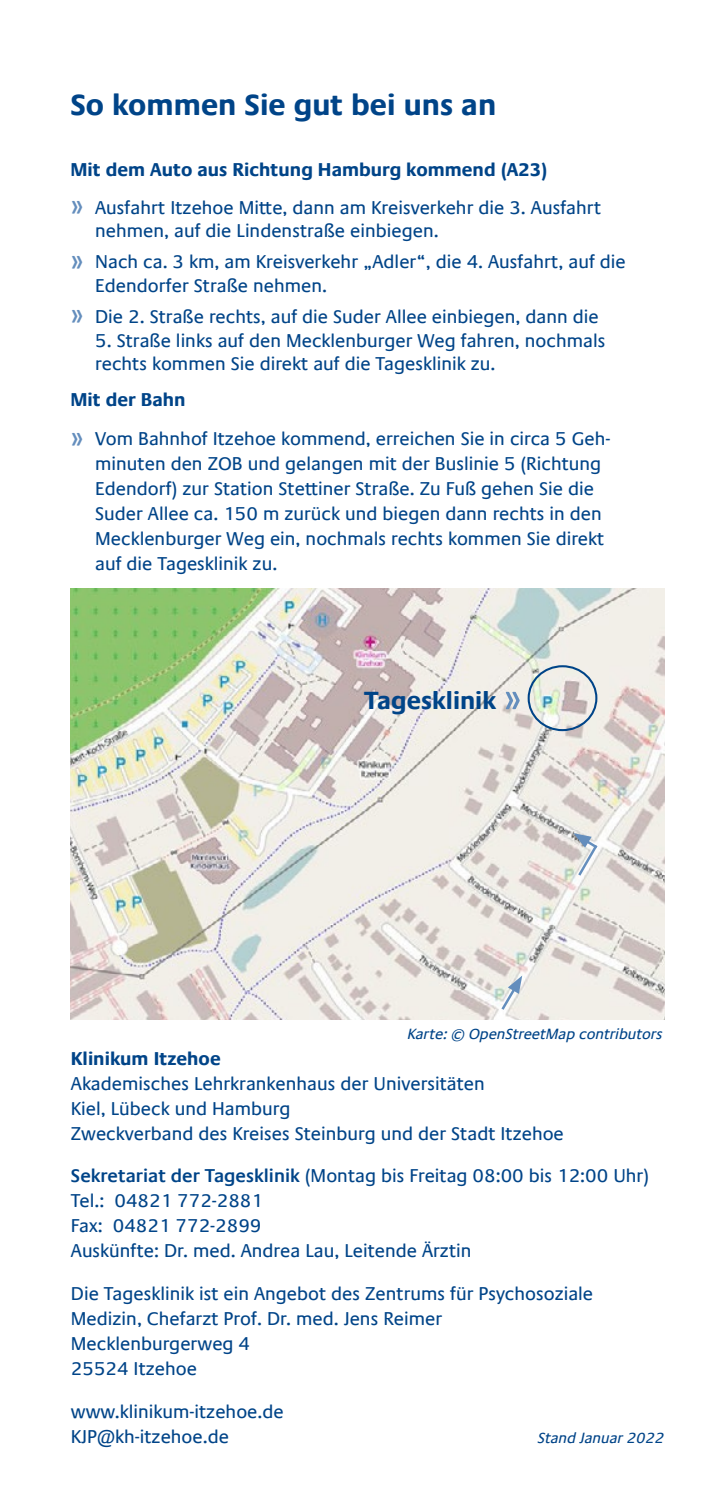
<style>
.page{position:relative;width:709px;height:1489px;background:#fff}
.page>*{position:absolute;margin:0;border:0;box-sizing:border-box;transform-origin:0 0}
.t1{font:700 30px "Praxis Com";color:#048}
.t2{font:700 25px "Praxis Com";color:#048}
.t3{font:18.75px/25px "Praxis Com";color:#048}
.t4{font:700 18.75px "Praxis Com";color:#048}
.t5{font:italic 15px "Praxis Com";color:#048}
.s1{font-weight:700}
.s2{font-size:30px;color:#648ebd}
.s3{font-weight:600}
</style>
<div class="page">
<img style="left:71px;top:589px;width:593px;height:430px">
<svg style="left:506px;top:691px;width:13px;height:18px"></svg>
<svg style="left:573px;top:833px;width:26px;height:44px"></svg>
<svg style="left:500px;top:975px;width:22px;height:36px"></svg>
<div style="left:527px;top:665px;width:70px;height:66px;border:2px solid #048;border-radius:50%"></div>
<h1 class="t1" style="left:70px;top:87px;width:427px">So kommen Sie gut bei uns an</h1>
<p class="t3" style="left:70px;top:150px;width:532px;line-height:38px"><span class="s1">Mit dem Auto aus Richtung Hamburg kommend (A23)<br></span><span class="s2">»</span> Ausfahrt Itzehoe Mitte, dann am Kreisverkehr die 3. Ausfahrt</p>
<p class="t3" style="left:70px;top:216px;width:557px;line-height:30.8px;text-indent:25px">nehmen, auf die Lindenstraße einbiegen.<br><span class="s2">»</span> Nach ca. 3 km, am Kreisverkehr „Adler“, die 4. Ausfahrt, auf die</p>
<p class="t3" style="left:70px;top:270px;width:530px;line-height:30.8px;text-indent:25px">Edendorfer Straße nehmen.<br><span class="s2">»</span> Die 2. Straße rechts, auf die Suder Allee einbiegen, dann die</p>
<p class="t3" style="left:95px;top:328px;width:512px;line-height:23.8px">5. Straße links auf den Mecklenburger Weg fahren, nochmals rechts kommen Sie direkt auf die Tagesklinik zu.</p>
<p class="t3" style="left:70px;top:380px;width:541px;line-height:39.2px"><span class="s1">Mit der Bahn<br></span><span class="s2">»</span> Vom Bahnhof Itzehoe kommend, erreichen Sie in circa 5 Geh-</p>
<p class="t3" style="left:95px;top:451px;width:510px">minuten den ZOB und gelangen mit der Buslinie 5 (Richtung Edendorf) zur Station Stettiner Straße. Zu Fuß gehen Sie die Suder Allee ca. 150 m zurück und biegen dann rechts in den Mecklenburger Weg ein, nochmals rechts kommen Sie direkt auf die Tagesklinik zu.</p>
<h2 class="t2" style="left:364px;top:686px;width:134px">Tagesklinik</h2>
<p class="t5" style="left:408px;top:1025px;width:256px">Karte: © OpenStreetMap contributors</p>
<p class="t4" style="left:71px;top:1046px;width:151px">Klinikum Itzehoe</p>
<p class="t3" style="left:71px;top:1070px;width:494px">Akademisches Lehrkrankenhaus der Universitäten<br>Kiel, Lübeck und Hamburg<br>Zweckverband des Kreises Steinburg und der Stadt Itzehoe</p>
<p class="t3" style="left:71px;top:1163px;width:580px"><span class="s3">Sekretariat der Tagesklinik</span> (Montag bis Freitag 08:00 bis 12:00 Uhr)<br>Tel.: 04821 772-2881<br>Fax: 04821 772-2899<br>Auskünfte: Dr. med. Andrea Lau, Leitende Ärztin</p>
<p class="t3" style="left:71px;top:1281px;width:524px">Die Tagesklinik ist ein Angebot des Zentrums für Psychosoziale Medizin, Chefarzt Prof. Dr. med. Jens Reimer Mecklenburgerweg 4<br>25524 Itzehoe</p>
<p class="t3" style="left:71px;top:1398px;width:214px">www.klinikum-itzehoe.de<br>KJP@kh-itzehoe.de</p>
<p class="t5" style="left:538px;top:1428px;width:128px">Stand Januar 2022</p>
</div>
